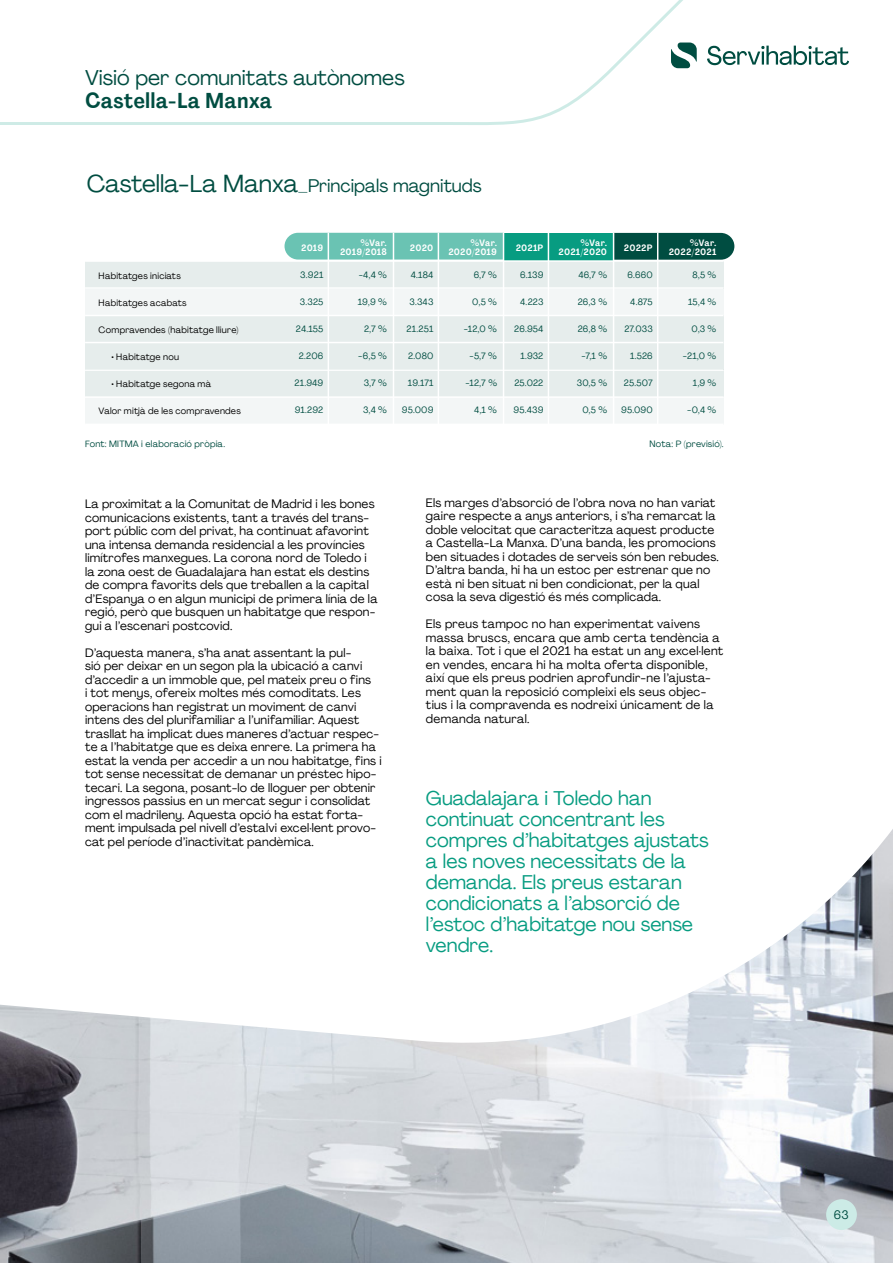
<style>
.page{position:relative;width:893px;height:1263px;background:#fff}
.page>*{position:absolute;margin:0;border:0;box-sizing:border-box;transform-origin:0 0}
.t1{font:21px "Agrandir";color:#004d41}
.t2{font:700 21px "Agrandir Text";color:#004d41}
.t3{font:19.5px/21px "Agrandir";color:#079c81}
.t4{font:18px "Agrandir";color:#004d41}
.t5{font:12px/13.5px "Agrandir";letter-spacing:.02em;color:#000}
.t6{font:12px "Agrandir";color:#004d41}
.t7{font:9px "Agrandir";letter-spacing:.02em;color:#004d41}
.t8{font:9px "Agrandir";letter-spacing:.025em;color:#000}
.t9{font:700 9px/9px "Agrandir Text";letter-spacing:.015em;color:#fff;text-align:right}
.s1{font-size:24px}
</style>
<div class="page">
<img style="left:0;top:829px;width:893px;height:434px">
<svg style="left:0;top:0;width:692px;height:125px"></svg>
<svg style="left:671px;top:43px;width:26px;height:25px"></svg>
<svg style="left:707px;top:46px;width:142px;height:19px"></svg>
<div style="left:826px;top:1199px;width:31px;height:31px;background:#ccebe6;border-radius:50%"></div>
<svg style="left:614px;top:233px;width:120px;height:27px;background:#0a5448"></svg>
<svg style="left:284px;top:233px;width:219px;height:27px;background:#6fc5b6"></svg>
<div style="left:503px;top:233px;width:111px;height:27px;background:#079c81"></div>
<div style="left:85px;top:261px;width:639px;height:27px;background:#e6edec"></div>
<div style="left:85px;top:315px;width:639px;height:28px;background:#e6edec"></div>
<div style="left:85px;top:370px;width:639px;height:27px;background:#e6edec"></div>
<div style="left:85px;top:288px;width:639px;height:27px;background:#f3f6f6"></div>
<div style="left:85px;top:343px;width:639px;height:27px;background:#e6edec"></div>
<div style="left:85px;top:397px;width:639px;height:27px;background:#f3f6f6"></div>
<hr style="left:85px;top:260px;width:639px;height:2px;background:#fff">
<hr style="left:85px;top:315px;width:639px;height:1px;background:#fff">
<hr style="left:85px;top:369px;width:639px;height:2px;background:#fff">
<hr style="left:85px;top:287px;width:639px;height:2px;background:#fff">
<hr style="left:85px;top:342px;width:639px;height:1px;background:#fff">
<hr style="left:85px;top:396px;width:639px;height:2px;background:#fff">
<hr style="left:328px;top:233px;width:1px;height:192px;background:#fff">
<hr style="left:438px;top:233px;width:1px;height:192px;background:#fff">
<hr style="left:548px;top:233px;width:1px;height:192px;background:#fff">
<hr style="left:657px;top:233px;width:1px;height:192px;background:#fff">
<hr style="left:393px;top:233px;width:1px;height:192px;background:#fff">
<hr style="left:503px;top:233px;width:1px;height:192px;background:#fff">
<hr style="left:613px;top:233px;width:1px;height:192px;background:#fff">
<h1 class="t1" style="left:85px;top:65px;width:321px">Visió per comunitats autònomes</h1>
<h1 class="t2" style="left:85px;top:87px;width:189px">Castella-La Manxa</h1>
<h3 class="t4" style="left:87px;top:174px;width:396px"><span class="s1">Castella-La Manxa</span>_Principals magnituds</h3>
<p class="t9" style="left:340px;top:238px;width:48px">%Var.<br>2019/2018</p>
<p class="t9" style="left:448px;top:238px;width:50px">%Var.<br>2020/2019</p>
<p class="t9" style="left:559px;top:238px;width:50px">%Var.<br>2021/2020</p>
<p class="t9" style="left:669px;top:238px;width:49px">%Var.<br>2022/2021</p>
<p class="t7" style="left:359px;top:269px;width:30px">-4,4 %</p>
<p class="t7" style="left:358px;top:296px;width:31px">19,9 %</p>
<p class="t7" style="left:364px;top:323px;width:24px">2,7 %</p>
<p class="t7" style="left:358px;top:350px;width:30px">-6,5 %</p>
<p class="t7" style="left:364px;top:377px;width:25px">3,7 %</p>
<p class="t7" style="left:363px;top:404px;width:25px">3,4 %</p>
<p class="t9" style="left:301px;top:243px;width:24px">2019</p>
<p class="t7" style="left:300px;top:269px;width:25px">3.921</p>
<p class="t7" style="left:300px;top:296px;width:25px">3.325</p>
<p class="t7" style="left:296px;top:323px;width:29px">24.155</p>
<p class="t7" style="left:299px;top:350px;width:26px">2.206</p>
<p class="t7" style="left:294px;top:377px;width:30px">21.949</p>
<p class="t7" style="left:295px;top:404px;width:30px">91.292</p>
<p class="t9" style="left:410px;top:243px;width:25px">2020</p>
<p class="t7" style="left:411px;top:269px;width:24px">4.184</p>
<p class="t7" style="left:409px;top:296px;width:25px">3.343</p>
<p class="t7" style="left:406px;top:323px;width:28px">21.251</p>
<p class="t7" style="left:408px;top:350px;width:27px">2.080</p>
<p class="t7" style="left:408px;top:377px;width:27px">19.171</p>
<p class="t7" style="left:402px;top:404px;width:33px">95.009</p>
<p class="t9" style="left:516px;top:243px;width:29px">2021P</p>
<p class="t7" style="left:520px;top:269px;width:25px">6.139</p>
<p class="t7" style="left:520px;top:296px;width:25px">4.223</p>
<p class="t7" style="left:514px;top:323px;width:31px">26.954</p>
<p class="t7" style="left:520px;top:350px;width:24px">1.932</p>
<p class="t7" style="left:514px;top:377px;width:31px">25.022</p>
<p class="t7" style="left:514px;top:404px;width:31px">95.439</p>
<p class="t9" style="left:624px;top:243px;width:30px">2022P</p>
<p class="t7" style="left:627px;top:269px;width:27px">6.660</p>
<p class="t7" style="left:630px;top:296px;width:24px">4.875</p>
<p class="t7" style="left:624px;top:323px;width:30px">27.033</p>
<p class="t7" style="left:630px;top:350px;width:24px">1.526</p>
<p class="t7" style="left:624px;top:377px;width:30px">25.507</p>
<p class="t7" style="left:621px;top:404px;width:33px">95.090</p>
<p class="t7" style="left:474px;top:269px;width:25px">6,7 %</p>
<p class="t7" style="left:472px;top:296px;width:26px">0,5 %</p>
<p class="t7" style="left:464px;top:323px;width:35px">-12,0 %</p>
<p class="t7" style="left:469px;top:350px;width:29px">-5,7 %</p>
<p class="t7" style="left:466px;top:377px;width:33px">-12,7 %</p>
<p class="t7" style="left:474px;top:404px;width:24px">4,1 %</p>
<p class="t7" style="left:578px;top:269px;width:30px">46,7 %</p>
<p class="t7" style="left:578px;top:296px;width:31px">26,3 %</p>
<p class="t7" style="left:578px;top:323px;width:31px">26,8 %</p>
<p class="t7" style="left:581px;top:350px;width:27px">-7,1 %</p>
<p class="t7" style="left:577px;top:377px;width:32px">30,5 %</p>
<p class="t7" style="left:582px;top:404px;width:26px">0,5 %</p>
<p class="t7" style="left:692px;top:269px;width:25px">8,5 %</p>
<p class="t7" style="left:688px;top:296px;width:30px">15,4 %</p>
<p class="t7" style="left:691px;top:323px;width:26px">0,3 %</p>
<p class="t7" style="left:683px;top:350px;width:35px">-21,0 %</p>
<p class="t7" style="left:693px;top:377px;width:25px">1,9 %</p>
<p class="t7" style="left:687px;top:404px;width:31px">-0,4 %</p>
<p class="t8" style="left:99px;top:270px;width:84px">Habitatges iniciats</p>
<p class="t8" style="left:99px;top:297px;width:90px">Habitatges acabats</p>
<p class="t8" style="left:99px;top:324px;width:141px">Compravendes (habitatge lliure)</p>
<p class="t8" style="left:111px;top:351px;width:69px">• Habitatge nou</p>
<p class="t8" style="left:111px;top:378px;width:101px">• Habitatge segona mà</p>
<p class="t8" style="left:99px;top:405px;width:144px">Valor mitjà de les compravendes</p>
<p class="t7" style="left:85px;top:438px;width:142px">Font: MITMA i elaboració pròpia.</p>
<p class="t7" style="left:649px;top:438px;width:76px">Nota: P (previsió).</p>
<p class="t5" style="left:85px;top:497px;width:294px">La proximitat a la Comunitat de Madrid i les bones comunicacions existents, tant a través del trans&shy;port públic com del privat, ha continuat afavorint una intensa demanda residencial a les províncies limítrofes manxegues. La corona nord de Toledo i la zona oest de Guadalajara han estat els destins de compra favorits dels que treballen a la capital d’Espanya o en algun municipi de primera línia de la regió, però que busquen un habitatge que respon&shy;gui a l’escenari postcovid.</p>
<p class="t5" style="left:85px;top:646px;width:298px">D’aquesta manera, s’ha anat assentant la pul-<br>sió per deixar en un segon pla la ubicació a canvi d’accedir a un immoble que, pel mateix preu o fins<br>i tot menys, ofereix moltes més comoditats. Les operacions han registrat un moviment de canvi intens des del plurifamiliar a l’unifamiliar. Aquest trasllat ha implicat dues maneres d’actuar respec&shy;te a l’habitatge que es deixa enrere. La primera ha estat la venda per accedir a un nou habitatge, fins i tot sense necessitat de demanar un préstec hipo&shy;tecari. La segona, posant-lo de lloguer per obtenir ingressos passius en un mercat segur i consolidat com el madrileny. Aquesta opció ha estat forta&shy;ment impulsada pel nivell d’estalvi excel·lent provo&shy;cat pel període d’inactivitat pandèmica.</p>
<p class="t5" style="left:426px;top:496px;width:294px">Els marges d’absorció de l’obra nova no han variat gaire respecte a anys anteriors, i s’ha remarcat la doble velocitat que caracteritza aquest producte a Castella-La Manxa. D’una banda, les promocions ben situades i dotades de serveis són ben rebudes.<br>D’altra banda, hi ha un estoc per estrenar que no està ni ben situat ni ben condicionat, per la qual cosa la seva digestió és més complicada.</p>
<p class="t5" style="left:426px;top:617px;width:299px">Els preus tampoc no han experimentat vaivens massa bruscs, encara que amb certa tendència a la baixa. Tot i que el 2021 ha estat un any excel·lent en vendes, encara hi ha molta oferta disponible, així que els preus podrien aprofundir-ne l’ajusta&shy;ment quan la reposició compleixi els seus objec&shy;tius i la compravenda es nodreixi únicament de la demanda natural.</p>
<h2 class="t3" style="left:426px;top:787px;width:284px">Guadalajara i Toledo han continuat concentrant les compres d’habitatges ajustats a les noves necessitats de la demanda. Els preus estaran condicionats a l’absorció de l’estoc d’habitatge nou sense vendre.</h2>
<p class="t6" style="left:834px;top:1207px;width:16px">63</p>
</div>
